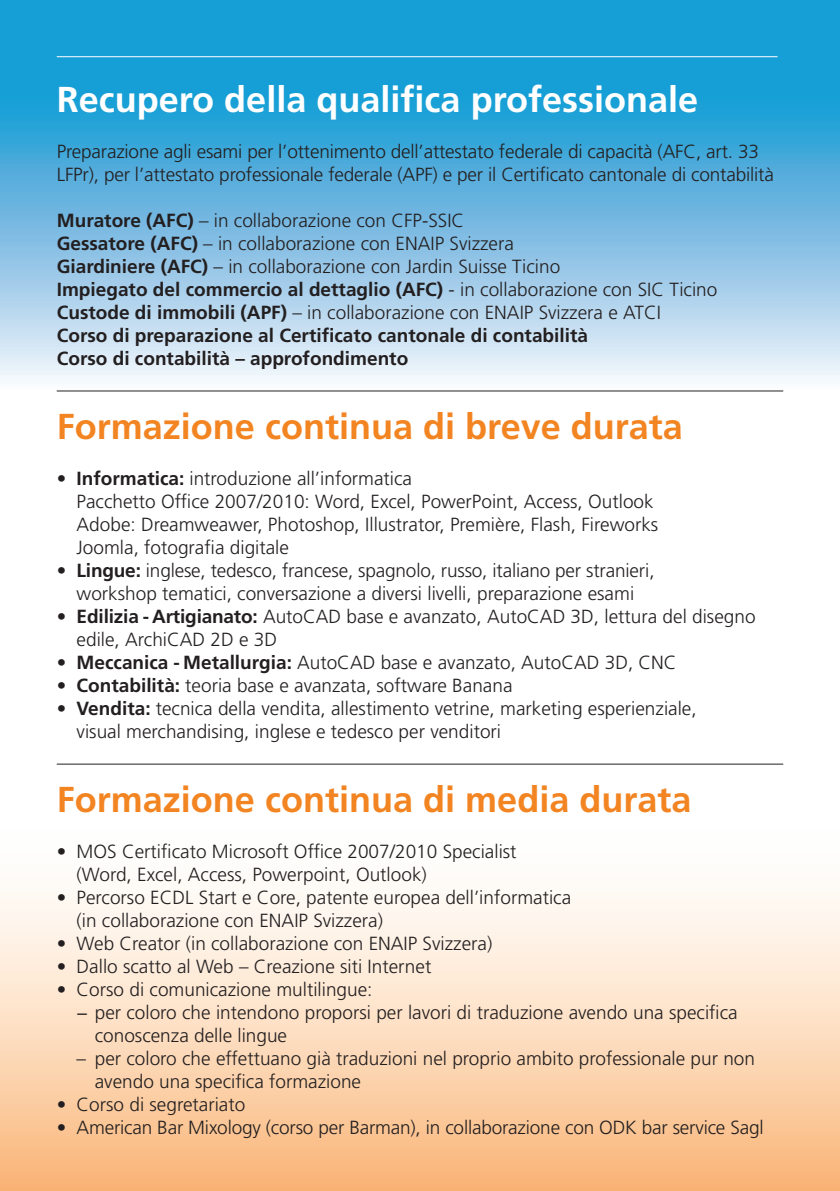
<style>
.page{position:relative;width:840px;height:1191px;background:#fff}
.page>*{position:absolute;margin:0;border:0;box-sizing:border-box;transform-origin:0 0}
.titoletto_corrente{font:700 36px "Frutiger LT Std";color:#f38422}
.titoletto_corrente-2{font:700 36px "Frutiger LT Std";color:#fff}
.testo_corrente{font:300 19px/23px "Frutiger LT Std";color:#231f20}
.testo_corrente-2{font:700 19px "Frutiger LT Std";color:#231f20}
.s1{font-weight:700}
.s2{font-weight:300}
</style>
<div class="page">
<div style="left:0;top:813px;width:839px;height:378px;background:linear-gradient(to bottom,#fff,#fab97f)"></div>
<svg style="left:0;top:0;width:839px;height:391px;background:#6abae1"></svg>
<hr style="left:57px;top:56px;width:720px;height:1px;background:#fff">
<hr style="left:57px;top:391px;width:725px;height:1px;background:#231f20">
<hr style="left:57px;top:764px;width:725px;height:1px;background:#231f20">
<p class="titoletto_corrente-2" style="left:57px;top:78px;width:642px">Recupero della qualifica professionale</p>
<p class="testo_corrente" style="left:57px;top:140px;width:718px">Preparazione agli esami per l’ottenimento dell’attestato federale di capacità (AFC, art. 33<br>LFPr), per l’attestato professionale federale (APF) e per il Certificato cantonale di contabilità</p>
<p class="testo_corrente" style="left:57px;top:209px;width:409px"><span class="s1">Muratore (AFC)</span> – in collaborazione con CFP-SSIC</p>
<p class="testo_corrente" style="left:57px;top:232px;width:458px"><span class="s1">Gessatore (AFC)</span> – in collaborazione con ENAIP Svizzera</p>
<p class="testo_corrente" style="left:57px;top:255px;width:505px"><span class="s1">Giardiniere (AFC)</span> – in collaborazione con Jardin Suisse Ticino</p>
<p class="testo_corrente-2" style="left:57px;top:278px;width:661px">Impiegato del commercio al dettaglio (AFC) <span class="s2">- in collaborazione con SIC Ticino</span></p>
<p class="testo_corrente" style="left:57px;top:301px;width:605px"><span class="s1">Custode di immobili (APF)</span> – in collaborazione con ENAIP Svizzera e ATCI</p>
<p class="testo_corrente-2" style="left:57px;top:324px;width:532px">Corso di preparazione al Certificato cantonale di contabilità</p>
<p class="testo_corrente-2" style="left:57px;top:347px;width:353px">Corso di contabilità – approfondimento</p>
<p class="titoletto_corrente" style="left:57px;top:405px;width:627px">Formazione continua di breve durata</p>
<p class="testo_corrente" style="left:57px;top:467px;width:357px"><span class="s1">• Informatica:</span> introduzione all’informatica</p>
<p class="testo_corrente" style="left:77px;top:490px;width:578px">Pacchetto Office 2007/2010: Word, Excel, PowerPoint, Access, Outlook</p>
<p class="testo_corrente" style="left:77px;top:513px;width:583px">Adobe: Dreamweawer, Photoshop, Illustrator, Première, Flash, Fireworks</p>
<p class="testo_corrente" style="left:77px;top:536px;width:214px">Joomla, fotografia digitale</p>
<p class="testo_corrente" style="left:57px;top:559px;width:599px;text-align:center"><span class="s1">• Lingue:</span> inglese, tedesco, francese, spagnolo, russo, italiano per stranieri, workshop tematici, conversazione a diversi livelli, preparazione esami</p>
<p class="testo_corrente" style="left:77px;top:605px;width:680px;text-indent:-20px"><span class="s1">• Edilizia - Artigianato:</span> AutoCAD base e avanzato, AutoCAD 3D, lettura del disegno edile, ArchiCAD 2D e 3D</p>
<p class="testo_corrente" style="left:57px;top:651px;width:621px"><span class="s1">• Meccanica - Metallurgia:</span> AutoCAD base e avanzato, AutoCAD 3D, CNC</p>
<p class="testo_corrente" style="left:57px;top:674px;width:457px"><span class="s1">• Contabilità:</span> teoria base e avanzata, software Banana</p>
<p class="testo_corrente" style="left:57px;top:697px;width:641px"><span class="s1">• Vendita:</span> tecnica della vendita, allestimento vetrine, marketing esperienziale,</p>
<p class="testo_corrente" style="left:77px;top:720px;width:426px">visual merchandising, inglese e tedesco per venditori</p>
<p class="titoletto_corrente" style="left:57px;top:778px;width:636px">Formazione continua di media durata</p>
<p class="testo_corrente" style="left:57px;top:840px;width:461px"><span class="s1">•</span> MOS Certificato Microsoft Office 2007/2010 Specialist</p>
<p class="testo_corrente" style="left:77px;top:863px;width:351px">(Word, Excel, Access, Powerpoint, Outlook)</p>
<p class="testo_corrente" style="left:57px;top:886px;width:515px"><span class="s1">•</span> Percorso ECDL Start e Core, patente europea dell’informatica</p>
<p class="testo_corrente" style="left:77px;top:909px;width:308px">(in collaborazione con ENAIP Svizzera)</p>
<p class="testo_corrente" style="left:57px;top:932px;width:437px"><span class="s1">•</span> Web Creator (in collaborazione con ENAIP Svizzera)</p>
<p class="testo_corrente" style="left:57px;top:955px;width:376px"><span class="s1">•</span> Dallo scatto al Web – Creazione siti Internet</p>
<p class="testo_corrente" style="left:57px;top:978px;width:317px"><span class="s1">•</span> Corso di comunicazione multilingue:</p>
<p class="testo_corrente" style="left:95px;top:1001px;width:644px;text-indent:-18px">− per coloro che intendono proporsi per lavori di traduzione avendo una specifica conoscenza delle lingue</p>
<p class="testo_corrente" style="left:95px;top:1047px;width:661px;text-indent:-18px">– per coloro che effettuano già traduzioni nel proprio ambito professionale pur non avendo una specifica formazione</p>
<p class="testo_corrente" style="left:57px;top:1093px;width:190px"><span class="s1">•</span> Corso di segretariato</p>
<p class="testo_corrente" style="left:57px;top:1116px;width:708px"><span class="s1">•</span> American Bar Mixology (corso per Barman), in collaborazione con ODK bar service Sagl</p>
</div>
